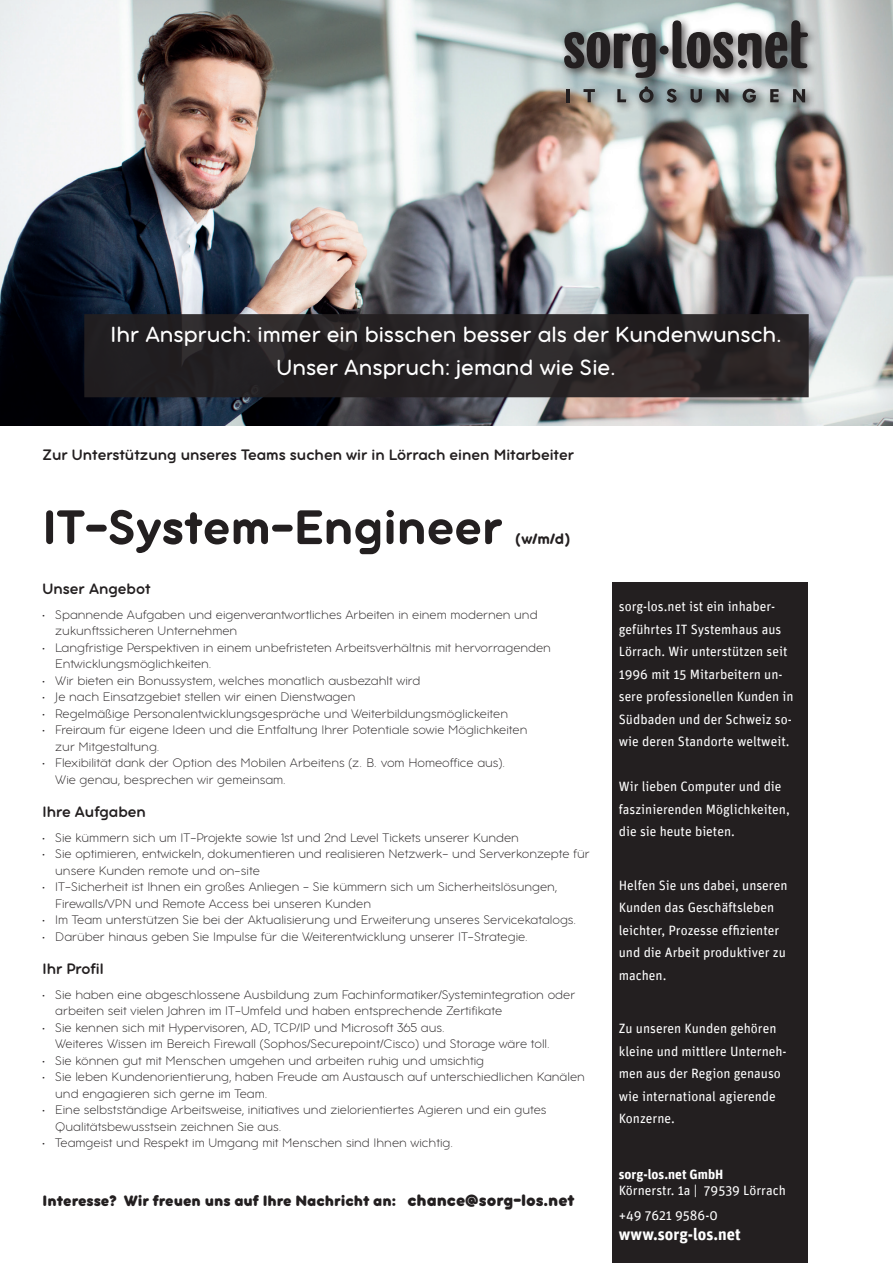
<style>
.page{position:relative;width:893px;height:1263px;background:#fff}
.page>*{position:absolute;margin:0;border:0;box-sizing:border-box;transform-origin:0 0}
.Headline{font:52.8px "Aristotelica Pro Tx Bld";color:#231f20}
.t1{font:24px "Aristotelica Pro Tx";color:#fff}
.copy{font:16.5px "Aristotelica Pro Tx Dmbld";color:#231f20}
.Subheadline{font:16.5px "Aristotelica Pro Tx Ft";color:#231f20}
.Subheadline-2{font:16.5px "Aristotelica Pro Tx Dmbld";color:#231f20}
.t2{font:700 16.5px "Unit";color:#fff}
.Headline-2{font:16.5px "Aristotelica Pro Tx Bld";color:#231f20}
.bullets{font:300 expanded 13.5px/16.5px "Aristotelica Pro Tx";color:#231f20}
.t3{font:13.5px/22.5px "Unit";color:#fff}
.s1{font-size:18px}
.s2{font-weight:700}
</style>
<div class="page">
<img style="left:0;top:0;width:893px;height:425px">
<div style="left:85px;top:315px;width:723px;height:81px;background:#231f20"></div>
<div style="left:84px;top:314px;width:725px;height:83px;border:2px solid #231f20"></div>
<div style="left:612px;top:583px;width:196px;height:680px;background:#231f20"></div>
<div style="left:559px;top:15px;width:260px;height:98px;background:#231f20;opacity:.75"></div>
<div style="left:659px;top:46px;width:10px;height:8px;background:#231f20;border-radius:50%"></div>
<svg style="left:564px;top:32px;width:92px;height:46px;background:#5f6061"></svg>
<svg style="left:567px;top:89px;width:3px;height:13px"></svg>
<svg style="left:583px;top:89px;width:12px;height:13px"></svg>
<svg style="left:617px;top:89px;width:9px;height:13px"></svg>
<svg style="left:667px;top:89px;width:10px;height:14px"></svg>
<svg style="left:690px;top:89px;width:12px;height:14px"></svg>
<svg style="left:716px;top:89px;width:12px;height:13px"></svg>
<svg style="left:743px;top:89px;width:14px;height:14px"></svg>
<svg style="left:770px;top:89px;width:9px;height:13px"></svg>
<svg style="left:793px;top:89px;width:12px;height:13px"></svg>
<svg style="left:639px;top:86px;width:14px;height:17px"></svg>
<svg style="left:672px;top:20px;width:136px;height:49px"></svg>
<p class="t1" style="left:111px;top:315px;width:673px">Ihr Anspruch: immer ein bisschen besser als der Kundenwunsch.</p>
<p class="t1" style="left:277px;top:348px;width:341px">Unser Anspruch: jemand wie Sie.</p>
<p class="copy" style="left:43px;top:441px;width:533px">Zur Unterstützung unseres Teams suchen wir in Lörrach einen Mitarbeiter</p>
<p class="Headline" style="left:43px;top:483px;width:461px">IT-System-Engineer</p>
<p class="Headline-2" style="left:515px;top:525px;width:57px">(w/m/d)</p>
<p class="copy" style="left:43px;top:575px;width:110px">Unser Angebot</p>
<p class="bullets" style="left:43px;top:605px;width:497px">• Spannende Aufgaben und eigenverantwortliches Arbeiten in einem modernen und</p>
<p class="bullets" style="left:55px;top:622px;width:183px">zukunftssicheren Unternehmen</p>
<p class="bullets" style="left:43px;top:638px;width:510px">• Langfristige Perspektiven in einem unbefristeten Arbeitsverhältnis mit hervorragenden</p>
<p class="bullets" style="left:55px;top:655px;width:159px">Entwicklungsmöglichkeiten.</p>
<p class="bullets" style="left:43px;top:671px;width:379px">• Wir bieten ein Bonussystem, welches monatlich ausbezahlt wird</p>
<p class="bullets" style="left:43px;top:688px;width:314px">• Je nach Einsatzgebiet stellen wir einen Dienstwagen</p>
<p class="bullets" style="left:43px;top:704px;width:467px">• Regelmäßige Personalentwicklungsgespräche und Weiterbildungsmöglickeiten</p>
<p class="bullets" style="left:43px;top:721px;width:486px">• Freiraum für eigene Ideen und die Entfaltung Ihrer Potentiale sowie Möglichkeiten</p>
<p class="bullets" style="left:55px;top:737px;width:107px">zur Mitgestaltung.</p>
<p class="bullets" style="left:43px;top:754px;width:465px">• Flexibilität dank der Option des Mobilen Arbeitens (z. B. vom Homeoffice aus).</p>
<p class="bullets" style="left:55px;top:770px;width:233px">Wie genau, besprechen wir gemeinsam.</p>
<p class="Subheadline-2" style="left:43px;top:798px;width:105px">Ihre Aufgaben</p>
<p class="bullets" style="left:43px;top:828px;width:478px">• Sie kümmern sich um IT-Projekte sowie 1st und 2nd Level Tickets unserer Kunden</p>
<p class="bullets" style="left:55px;top:845px;width:536px;text-indent:-13px">• Sie optimieren, entwickeln, dokumentieren und realisieren Netzwerk- und Serverkonzepte für unsere Kunden remote und on-site</p>
<p class="bullets" style="left:55px;top:878px;width:503px;text-indent:-13px">• IT-Sicherheit ist Ihnen ein großes Anliegen - Sie kümmern sich um Sicherheitslösungen,<br>Firewalls/VPN und Remote Access bei unseren Kunden</p>
<p class="bullets" style="left:43px;top:911px;width:536px">• Im Team unterstützen Sie bei der Aktualisierung und Erweiterung unseres Servicekatalogs.</p>
<p class="bullets" style="left:43px;top:927px;width:488px">• Darüber hinaus geben Sie Impulse für die Weiterentwicklung unserer IT-Strategie.</p>
<p class="Subheadline-2" style="left:43px;top:955px;width:63px">Ihr Profil</p>
<p class="bullets" style="left:55px;top:985px;width:521px;text-indent:-13px">• Sie haben eine abgeschlossene Ausbildung zum Fachinformatiker/Systemintegration oder arbeiten seit vielen Jahren im IT-Umfeld und haben entsprechende Zertifikate</p>
<p class="bullets" style="left:43px;top:1018px;width:405px">• Sie kennen sich mit Hypervisoren, AD, TCP/IP und Microsoft 365 aus.</p>
<p class="bullets" style="left:55px;top:1035px;width:497px">Weiteres Wissen im Bereich Firewall (Sophos/Securepoint/Cisco) und Storage wäre toll.</p>
<p class="bullets" style="left:43px;top:1051px;width:443px">• Sie können gut mit Menschen umgehen und arbeiten ruhig und umsichtig</p>
<p class="bullets" style="left:55px;top:1068px;width:531px;text-indent:-13px">• Sie leben Kundenorientierung, haben Freude am Austausch auf unterschiedlichen Kanälen und engagieren sich gerne im Team.</p>
<p class="bullets" style="left:43px;top:1101px;width:506px">• Eine selbstständige Arbeitsweise, initiatives und zielorientiertes Agieren und ein gutes</p>
<p class="bullets" style="left:55px;top:1117px;width:228px">Qualitätsbewusstsein zeichnen Sie aus.</p>
<p class="bullets" style="left:43px;top:1134px;width:413px">• Teamgeist und Respekt im Umgang mit Menschen sind Ihnen wichtig.</p>
<p class="Subheadline" style="left:43px;top:1186px;width:534px">Interesse? Wir freuen uns auf Ihre Nachricht an: <span class="s1">chance@sorg-los.net</span></p>
<p class="t3" style="left:619px;top:595px;width:176px">sorg-los.net ist ein inhaber&shy;geführtes IT Systemhaus aus<br>Lörrach. Wir unterstützen seit<br>1996 mit 15 Mitarbeitern un&shy;sere professionellen Kunden in<br>Südbaden und der Schweiz so&shy;wie deren Standorte weltweit.</p>
<p class="t3" style="left:619px;top:775px;width:172px">Wir lieben Computer und die faszinierenden Möglichkeiten, die sie heute bieten.</p>
<p class="t3" style="left:619px;top:874px;width:170px">Helfen Sie uns dabei, unseren<br>Kunden das Geschäftsleben leichter, Prozesse effizienter und die Arbeit produktiver zu machen.</p>
<p class="t3" style="left:619px;top:1017px;width:169px">Zu unseren Kunden gehören kleine und mittlere Unterneh&shy;men aus der Region genauso wie international agierende<br>Konzerne.</p>
<p class="t3" style="left:619px;top:1166px;width:169px;line-height:16.2px"><span class="s2">sorg-los.net GmbH<br></span>Körnerstr. 1a | 79539 Lörrach</p>
<p class="t3" style="left:619px;top:1204px;width:101px">+49 7621 9586-0</p>
<p class="t2" style="left:619px;top:1224px;width:123px">www.sorg-los.net</p>
</div>
